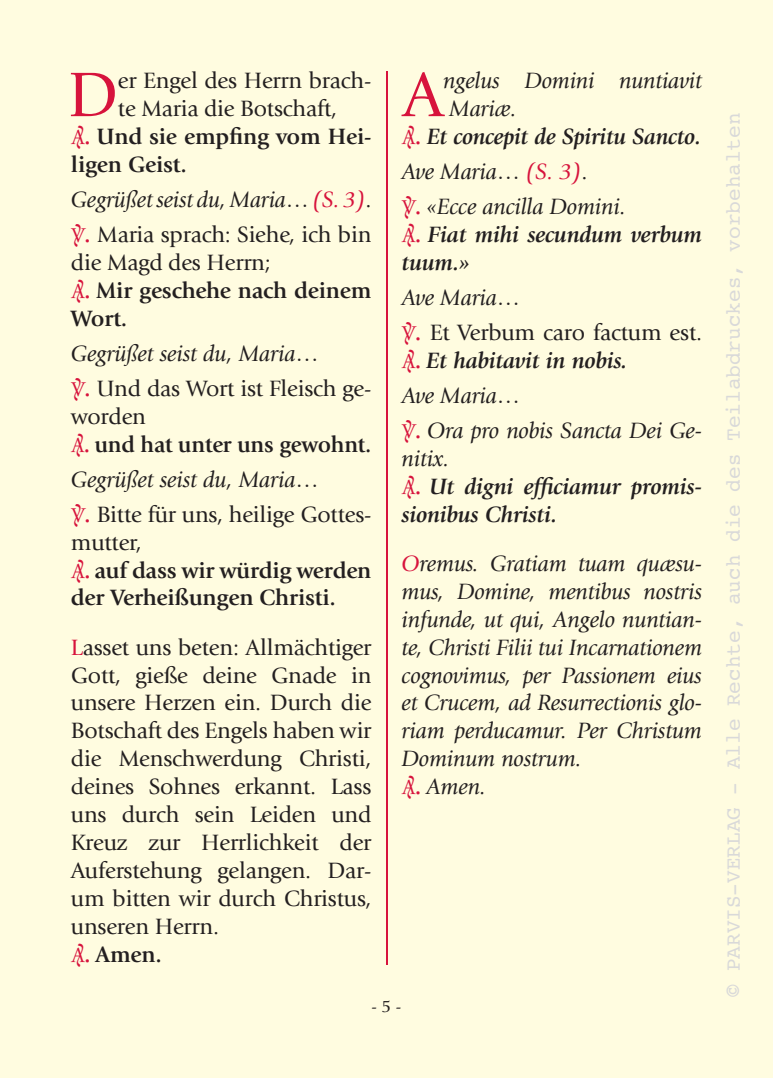
<style>
.page{position:relative;width:773px;height:1078px;background:#fff}
.page>*{position:absolute;margin:0;border:0;box-sizing:border-box;transform-origin:0 0}
.t1{font:65.5px "Giovanni";color:#d7133c}
.t2{font:23.25px/28px "Giovanni";letter-spacing:-.01em;color:#231f20}
.t3{font:italic 23.25px/28px "Giovanni";letter-spacing:-.01em;color:#231f20}
.t4{font:700 23.25px/28px "Giovanni";letter-spacing:-.01em;color:#231f20}
.t5{font:italic 700 23.25px/28px "Giovanni";letter-spacing:-.01em;color:#231f20}
.t6{font:21px "Courier";color:#d9d9d9}
.t7{font:17.5px "Giovanni";color:#231f20}
.s1{font-family:"Flav Garamond";font-weight:400;font-size:27.5px;color:#d7133c}
.s2{font-style:italic}
.s3{font-style:italic;color:#d7133c}
.s4{font-family:"Flav Garamond";font-size:27.5px;color:#d7133c}
.s5{font-weight:400}
.s6{color:#d7133c}
.s7{font-weight:700}
.s8{font-family:"Flav Garamond";font-weight:400;font-style:normal;font-size:27.5px;color:#d7133c}
.s9{font-style:normal}
.s10{font-family:"Flav Garamond";font-style:normal;font-size:27.5px;color:#d7133c}
</style>
<div class="page">
<div style="left:0;top:0;width:14px;height:1077px;background:#fffce0"></div>
<div style="left:14px;top:0;width:758px;height:1077px;background:#fffce0"></div>
<hr style="left:386px;top:71px;width:1px;height:893px;background:#d7133c">
<h1 class="t1" style="left:68px;top:58px;width:52px">D</h1>
<p class="t2" style="left:118px;top:67px;width:255px">er Engel des Herrn brach-</p>
<p class="t2" style="left:118px;top:95px;width:221px">te Maria die Botschaft,</p>
<p class="t4" style="left:71px;top:122px;width:302px"><span class="s1">∑</span> Und sie empfing vom Hei-</p>
<p class="t4" style="left:71px;top:150px;width:117px">ligen Geist.</p>
<p class="t2" style="left:71px;top:182px;width:302px;line-height:35px"><span class="s2">Gegrüßet seist du, Maria…</span><span class="s3">(S. 3)</span>. <span class="s4">√</span> Maria sprach: Siehe, ich bin</p>
<p class="t4" style="left:71px;top:248px;width:302px"><span class="s5">die Magd des Herrn;<br></span><span class="s1">∑</span> Mir geschehe nach deinem<br>Wort.</p>
<p class="t2" style="left:71px;top:336px;width:302px;line-height:35px"><span class="s2">Gegrüßet seist du, Maria…<br></span><span class="s4">√</span> Und das Wort ist Fleisch ge-</p>
<p class="t4" style="left:71px;top:402px;width:302px"><span class="s5">worden<br></span><span class="s1">∑</span> und hat unter uns gewohnt.</p>
<p class="t2" style="left:71px;top:461px;width:302px;line-height:35px"><span class="s2">Gegrüßet seist du, Maria…<br></span><span class="s4">√</span> Bitte für uns, heilige Gottes-</p>
<p class="t4" style="left:71px;top:528px;width:302px"><span class="s5">mutter,<br></span><span class="s1">∑</span> auf dass wir würdig werden der Verheißungen Christi.</p>
<p class="t2" style="left:71px;top:633px;width:302px"><span class="s6">L</span>asset uns beten: Allmächtiger<br>Gott, gieße deine Gnade in unsere Herzen ein. Durch die<br>Botschaft des Engels haben wir die Menschwerdung Christi, deines Sohnes erkannt. Lass uns durch sein Leiden und<br>Kreuz zur Herrlichkeit der<br>Auferstehung gelangen. Dar&shy;um bitten wir durch Christus, unseren Herrn.<br><span class="s4">∑</span> <span class="s7">Amen.</span></p>
<h1 class="t1" style="left:402px;top:58px;width:43px">A</h1>
<p class="t3" style="left:443px;top:67px;width:260px">ngelus Domini nuntiavit</p>
<p class="t3" style="left:449px;top:95px;width:69px">Mariæ.</p>
<p class="t5" style="left:401px;top:123px;width:301px"><span class="s8">∑</span> Et concepit de Spiritu Sancto.</p>
<p class="t3" style="left:401px;top:154px;width:226px;line-height:35px">Ave Maria… <span class="s6">(S. 3)</span><span class="s9">.<br></span><span class="s10">√</span> «Ecce ancilla Domini.</p>
<p class="t5" style="left:401px;top:221px;width:302px"><span class="s8">∑</span> Fiat mihi secundum verbum tuum.»</p>
<p class="t2" style="left:401px;top:280px;width:302px;line-height:35px"><span class="s2">Ave Maria…<br></span><span class="s4">√</span> Et Verbum caro factum est.</p>
<p class="t3" style="left:401px;top:343px;width:302px;line-height:35px"><span class="s10">∑</span> <span class="s7">Et habitavit in nobis.<br></span>Ave Maria…<br><span class="s10">√</span> Ora pro nobis Sancta Dei Ge-</p>
<p class="t5" style="left:401px;top:444px;width:302px"><span class="s5">nitix.<br></span><span class="s8">∑</span> Ut digni efficiamur promis&shy;sionibus Christi.</p>
<p class="t3" style="left:401px;top:549px;width:302px"><span class="s6">O</span>remus. Gratiam tuam quæsu&shy;mus, Domine, mentibus nostris infunde, ut qui, Angelo nuntian&shy;te, Christi Filii tui Incarnationem cognovimus, per Passionem eius et Crucem, ad Resurrectionis glo&shy;riam perducamur. Per Christum<br>Dominum nostrum.<br><span class="s10">∑</span> Amen.</p>
<p class="t7" style="left:371px;top:995px;width:31px">- 5 -</p>
<p class="t6" style="left:716px;top:996px;width:885px;rotate:-90deg">© PARVIS-VERLAG - Alle Rechte, auch die des Teilabdruckes, vorbehalten</p>
</div>
